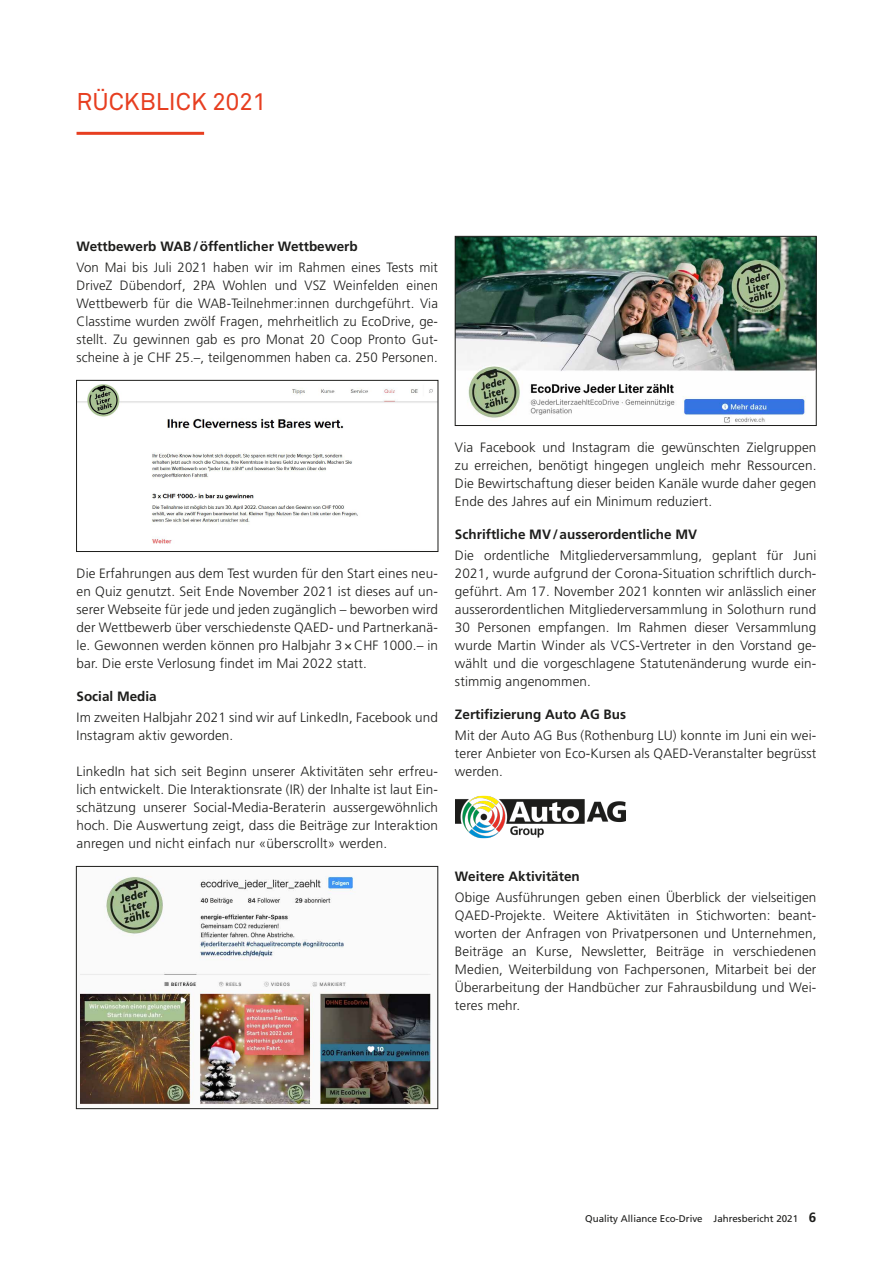
<style>
.page{position:relative;width:893px;height:1263px;background:#fff}
.page>*{position:absolute;margin:0;border:0;box-sizing:border-box;transform-origin:0 0}
.t1{font:24px "Akkurat";color:#e73e20}
.t2{font:300 13.5px/18px "Frutiger";letter-spacing:.01em;color:#1d1d1b;text-align:justify}
.t3{font:700 13.5px "Frutiger";color:#1d1d1b}
.t4{font:9.75px "Frutiger";color:#1d1d1b}
.s1{font-weight:700;font-size:13.5px}
</style>
<div class="page">
<hr style="left:77px;top:132px;width:127px;height:3px;background:#e73e20">
<img style="left:457px;top:238px;width:357px;height:185px">
<div style="left:455px;top:236px;width:361px;height:190px;border:1px solid #1d1d1b"></div>
<img style="left:80px;top:876px;width:351px;height:229px">
<div style="left:76px;top:866px;width:362px;height:243px;border:1px solid #1d1d1b"></div>
<img style="left:78px;top:384px;width:358px;height:160px">
<div style="left:76px;top:380px;width:362px;height:172px;border:1px solid #1d1d1b"></div>
<img style="left:455px;top:795px;width:171px;height:44px">
<h1 class="t1" style="left:77px;top:88px;width:191px">RÜCKBLICK 2021</h1>
<p class="t3" style="left:77px;top:239px;width:283px">Wettbewerb WAB/öffentlicher Wettbewerb</p>
<p class="t2" style="left:77px;top:259px;width:363px">Von Mai bis Juli 2021 haben wir im Rahmen eines Tests mit DriveZ Dübendorf, 2PA Wohlen und VSZ Weinfelden einen Wettbewerb für die WAB-Teilnehmer:innen durchgeführt. Via Classtime wurden zwölf Fragen, mehrheitlich zu EcoDrive, ge&shy;stellt. Zu gewinnen gab es pro Monat 20 Coop Pronto Gut&shy;scheine à je CHF 25.–, teilgenommen haben ca. 250 Personen.</p>
<p class="t2" style="left:77px;top:565px;width:363px">Die Erfahrungen aus dem Test wurden für den Start eines neu&shy;en Quiz genutzt. Seit Ende November 2021 ist dieses auf un&shy;serer Webseite für jede und jeden zugänglich – beworben wird der Wettbewerb über verschiedenste QAED- und Partnerkanä&shy;le. Gewonnen werden können pro Halbjahr 3×CHF 1000.– in bar. Die erste Verlosung findet im Mai 2022 statt.</p>
<p class="t3" style="left:77px;top:688px;width:82px">Social Media</p>
<p class="t2" style="left:77px;top:709px;width:363px">Im zweiten Halbjahr 2021 sind wir auf LinkedIn, Facebook und<br>Instagram aktiv geworden.</p>
<p class="t2" style="left:77px;top:763px;width:363px">LinkedIn hat sich seit Beginn unserer Aktivitäten sehr erfreu&shy;lich entwickelt. Die Interaktionsrate (IR) der Inhalte ist laut Ein&shy;schätzung unserer Social-Media-Beraterin aussergewöhnlich hoch. Die Auswertung zeigt, dass die Beiträge zur Interaktion anregen und nicht einfach nur «überscrollt» werden.</p>
<p class="t2" style="left:455px;top:439px;width:363px">Via Facebook und Instagram die gewünschten Zielgruppen zu erreichen, benötigt hingegen ungleich mehr Ressourcen.<br>Die Bewirtschaftung dieser beiden Kanäle wurde daher gegen Ende des Jahres auf ein Minimum reduziert.</p>
<p class="t3" style="left:455px;top:526px;width:244px">Schriftliche MV/ausserordentliche MV</p>
<p class="t2" style="left:455px;top:547px;width:363px">Die ordentliche Mitgliederversammlung, geplant für Juni 2021, wurde aufgrund der Corona-Situation schriftlich durch&shy;geführt. Am 17. November 2021 konnten wir anlässlich einer ausserordentlichen Mitgliederversammlung in Solothurn rund 30 Personen empfangen. Im Rahmen dieser Versammlung wurde Martin Winder als VCS-Vertreter in den Vorstand ge&shy;wählt und die vorgeschlagene Statutenänderung wurde ein&shy;stimmig angenommen.</p>
<p class="t3" style="left:455px;top:706px;width:173px">Zertifizierung Auto AG Bus</p>
<p class="t2" style="left:455px;top:727px;width:363px">Mit der Auto AG Bus (Rothenburg LU) konnte im Juni ein wei&shy;terer Anbieter von Eco-Kursen als QAED-Veranstalter begrüsst werden.</p>
<p class="t3" style="left:455px;top:868px;width:126px">Weitere Aktivitäten</p>
<p class="t2" style="left:455px;top:889px;width:363px">Obige Ausführungen geben einen Überblick der vielseitigen QAED-Projekte. Weitere Aktivitäten in Stichworten: beant&shy;worten der Anfragen von Privatpersonen und Unternehmen, Beiträge an Kurse, Newsletter, Beiträge in verschiedenen Medien, Weiterbildung von Fachpersonen, Mitarbeit bei der Überarbeitung der Handbücher zur Fahrausbildung und Wei&shy;teres mehr.</p>
<p class="t4" style="left:585px;top:1213px;width:233px">Quality Alliance Eco-Drive Jahresbericht 2021 <span class="s1">6</span></p>
</div>
